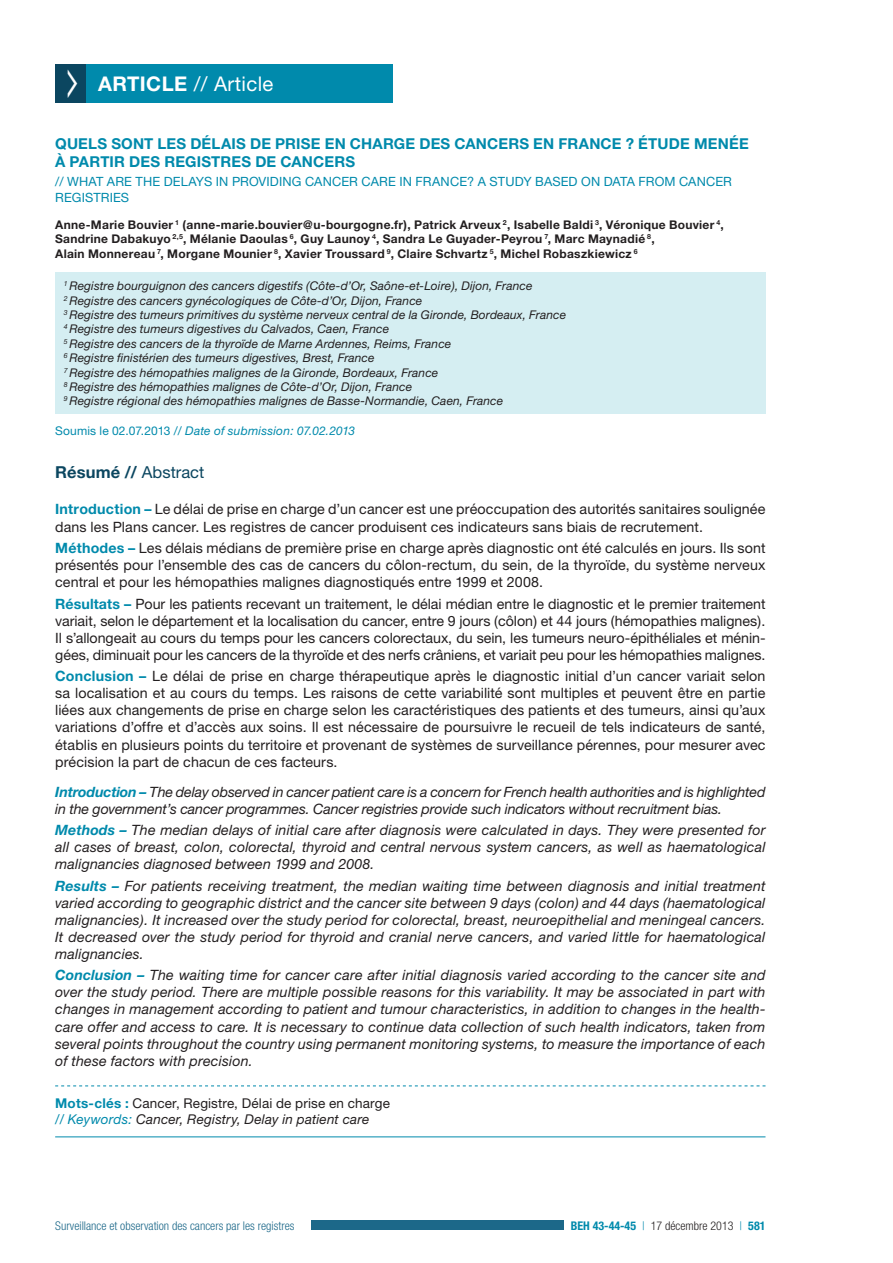
<style>
.page{position:relative;width:893px;height:1263px;background:#fff}
.page>*{position:absolute;margin:0;border:0;box-sizing:border-box;transform-origin:0 0}
.t1{font:20.25px "Helvetica Neue";letter-spacing:.02em;color:#fff}
.t2{font:700 16.5px "Helvetica Neue";color:#0b4660}
.t3{font:700 15px "Helvetica Neue";letter-spacing:.015em;color:#008aac}
.t4{font:14.25px/17.1px "Helvetica Neue";color:#231f20}
.t5{font:italic 14.25px/17.1px "Helvetica Neue";letter-spacing:-.005em;color:#231f20;text-align:justify}
.t6{font:13.5px/16.2px "Helvetica Neue";letter-spacing:.01em;color:#231f20}
.t7{font:12.75px "Helvetica Neue";letter-spacing:.01em;color:#008aac}
.t8{font:italic 12px/14.4px "Helvetica Neue";letter-spacing:.01em;color:#231f20}
.t9{font:700 12px/14.4px "Helvetica Neue";letter-spacing:.025em;color:#231f20}
.t10{font:300 condensed 12px "Helvetica Neue";color:#1c6889}
.t11{font:italic 12px "Helvetica Neue";letter-spacing:.015em;color:#008aac}
.t12{font:700 condensed 12px "Helvetica Neue";color:#008aac}
.s1{font-weight:700}
.s2{font-style:normal}
.s3{font-weight:400}
.s4{font-weight:700;color:#008aac}
.s5{font-style:italic;color:#008aac}
.s6{font-style:italic}
.s7{font-weight:300}
.s8{font-weight:300;color:#231f20}
</style>
<div class="page">
<div style="left:312px;top:1220px;width:252px;height:10px;background:#1c6889"></div>
<svg style="left:55px;top:1085px;width:710px;height:1px"></svg>
<hr style="left:55px;top:1136px;width:710px;height:1px;background:#008aac">
<div style="left:55px;top:272px;width:710px;height:142px;background:#d5eef2"></div>
<div style="left:55px;top:64px;width:35px;height:39px;background:#0b4660"></div>
<div style="left:87px;top:64px;width:306px;height:39px;background:#008aac"></div>
<h1 class="t1" style="left:98px;top:72px;width:177px"><span class="s1">Article</span> // Article</h1>
<p class="t3" style="left:55px;top:134px;width:68px">Quels son</p>
<p class="t3" style="left:144px;top:134px;width:32px">t lesd</p>
<p class="t3" style="left:202px;top:134px;width:29px">élais</p>
<p class="t3" style="left:250px;top:134px;width:10px">deprise</p>
<p class="t3" style="left:325px;top:134px;width:11px">encharge</p>
<p class="t3" style="left:419px;top:134px;width:11px">descancers</p>
<p class="t3" style="left:533px;top:134px;width:45px">en France</p>
<p class="t3" style="left:626px;top:134px;width:81px">? Étude men</p>
<p class="t3" style="left:729px;top:134px;width:20px">ée</p>
<p class="t3" style="left:55px;top:152px;width:20px">à par</p>
<p class="t3" style="left:100px;top:152px;width:39px">tir desregis</p>
<p class="t3" style="left:211px;top:152px;width:20px">tres</p>
<p class="t3" style="left:255px;top:152px;width:11px">decancers</p>
<p class="t7" style="left:55px;top:174px;width:61px">// What are</p>
<p class="t7" style="left:136px;top:174px;width:26px">thedela</p>
<p class="t7" style="left:196px;top:174px;width:78px">ys in providin</p>
<p class="t7" style="left:292px;top:174px;width:23px">g cancer</p>
<p class="t7" style="left:362px;top:174px;width:10px">care</p>
<p class="t7" style="left:399px;top:174px;width:34px">in France</p>
<p class="t7" style="left:467px;top:174px;width:87px">? A study based</p>
<p class="t7" style="left:581px;top:174px;width:9px">ondata</p>
<p class="t7" style="left:638px;top:174px;width:10px">fromcancer</p>
<p class="t7" style="left:55px;top:190px;width:35px">registries</p>
<p class="t9" style="left:55px;top:217px;width:670px">Anne-Marie Bouvier <sup>1</sup> (anne-marie.bouvier@u-bourgogne.fr), Patrick Arveux <sup>2</sup>, Isabelle Baldi <sup>3</sup>, Véronique Bouvier <sup>4</sup>,<br>Sandrine Dabakuyo <sup>2,5</sup>, Mélanie Daoulas <sup>6</sup>, Guy Launoy <sup>4</sup>, Sandra Le Guyader-Peyrou <sup>7</sup>, Marc Maynadié <sup>8</sup>,<br>Alain Monnereau <sup>7</sup>, Morgane Mounier <sup>8</sup>, Xavier Troussard <sup>9</sup>, Claire Schvartz <sup>5</sup>, Michel Robaszkiewicz <sup>6</sup></p>
<p class="t8" style="left:64px;top:278px;width:504px"><sup>1</sup> Registre bourguignon des cancers digestifs (Côte-d’Or, Saône-et-Loire), Dijon, France<br><sup>2</sup> Registre des cancers gynécologiques de Côte-d’Or, Dijon, France<br><sup>3</sup> Registre des tumeurs primitives du système nerveux central de la Gironde, Bordeaux, France <sup>4</sup> Registre des tumeurs digestives du Calvados, Caen, France<br><sup>5</sup> Registre des cancers de la thyroïde de Marne Ardennes, Reims, France<br><sup>6</sup> Registre finistérien des tumeurs digestives, Brest, France<br><sup>7</sup> Registre des hémopathies malignes de la Gironde, Bordeaux, France<br><sup>8</sup> Registre des hémopathies malignes de Côte-d’Or, Dijon, France<br><sup>9</sup> Registre régional des hémopathies malignes de Basse-Normandie, Caen, France</p>
<p class="t11" style="left:55px;top:424px;width:302px"><span class="s2">Soumis le 02. 07. 2013 //</span> Date of submission: 07.02.2013</p>
<p class="t2" style="left:55px;top:462px;width:151px">Résumé // <span class="s3">Abstract</span></p>
<p class="t4" style="left:55px;top:501px;width:712px"><span class="s4">Introduction –</span> Le délai de prise en charge d’un cancer est une préoccupation des autorités sanitaires soulignée dans les Plans cancer. Les registres de cancer produisent ces indicateurs sans biais de recrutement.</p>
<p class="t4" style="left:55px;top:539px;width:712px;text-align:justify"><span class="s4">Méthodes –</span> Les délais médians de première prise en charge après diagnostic ont été calculés en jours. Ils sont présentés pour l’ensemble des cas de cancers du côlon-rectum, du sein, de la thyroïde, du système nerveux central et pour les hémopathies malignes diagnostiqués entre 1999 et 2008.</p>
<p class="t4" style="left:55px;top:595px;width:712px"><span class="s4">Résultats –</span> Pour les patients recevant un traitement, le délai médian entre le diagnostic et le premier traitement variait, selon le département et la localisation du cancer, entre 9 jours (côlon) et 44 jours (hémopathies malignes).<br>Il s’allongeait au cours du temps pour les cancers colorectaux, du sein, les tumeurs neuro-épithéliales et ménin&shy;gées, diminuait pour les cancers de la thyroïde et des nerfs crâniens, et variait peu pour les hémopathies malignes.</p>
<p class="t4" style="left:55px;top:667px;width:712px;text-align:justify"><span class="s4">Conclusion –</span> Le délai de prise en charge thérapeutique après le diagnostic initial d’un cancer variait selon sa localisation et au cours du temps. Les raisons de cette variabilité sont multiples et peuvent être en partie liées aux changements de prise en charge selon les caractéristiques des patients et des tumeurs, ainsi qu’aux variations d’offre et d’accès aux soins. Il est nécessaire de poursuivre le recueil de tels indicateurs de santé, établis en plusieurs points du territoire et provenant de systèmes de surveillance pérennes, pour mesurer avec précision la part de chacun de ces facteurs.</p>
<p class="t5" style="left:55px;top:783px;width:712px"><span class="s4">Introduction –</span> The delay observed in cancer patient care is a concern for French health authorities and is highlighted in the government’s cancer programmes. Cancer registries provide such indicators without recruitment bias.</p>
<p class="t5" style="left:55px;top:821px;width:712px"><span class="s4">Methods –</span> The median delays of initial care after diagnosis were calculated in days. They were presented for all cases of breast, colon, colorectal, thyroid and central nervous system cancers, as well as haematological malignancies diagnosed between 1999 and 2008.</p>
<p class="t5" style="left:55px;top:877px;width:712px"><span class="s4">Results –</span> For patients receiving treatment, the median waiting time between diagnosis and initial treatment varied according to geographic district and the cancer site between 9 days (colon) and 44 days (haematological malignancies). It increased over the study period for colorectal, breast, neuroepithelial and meningeal cancers.<br>It decreased over the study period for thyroid and cranial nerve cancers, and varied little for haematological malignancies.</p>
<p class="t5" style="left:55px;top:966px;width:712px"><span class="s4">Conclusion –</span> The waiting time for cancer care after initial diagnosis varied according to the cancer site and over the study period. There are multiple possible reasons for this variability. It may be associated in part with changes in management according to patient and tumour characteristics, in addition to changes in the health&shy;care offer and access to care. It is necessary to continue data collection of such health indicators, taken from several points throughout the country using permanent monitoring systems, to measure the importance of each of these factors with precision.</p>
<p class="t6" style="left:55px;top:1094px;width:336px"><span class="s4">Mots-clés :</span> Cancer, Registre, Délai de prise en charge <span class="s5">// Keywords:</span> <span class="s6">Cancer, Registry, Delay in patient care</span></p>
<p class="t10" style="left:55px;top:1219px;width:241px">Surveillance et observation des cancers par les registres</p>
<p class="t12" style="left:571px;top:1218px;width:196px">BEH 43-44-45 <span class="s7">|</span> <span class="s8">17 décembre 2013</span> <span class="s7">|</span> 581</p>
</div>
